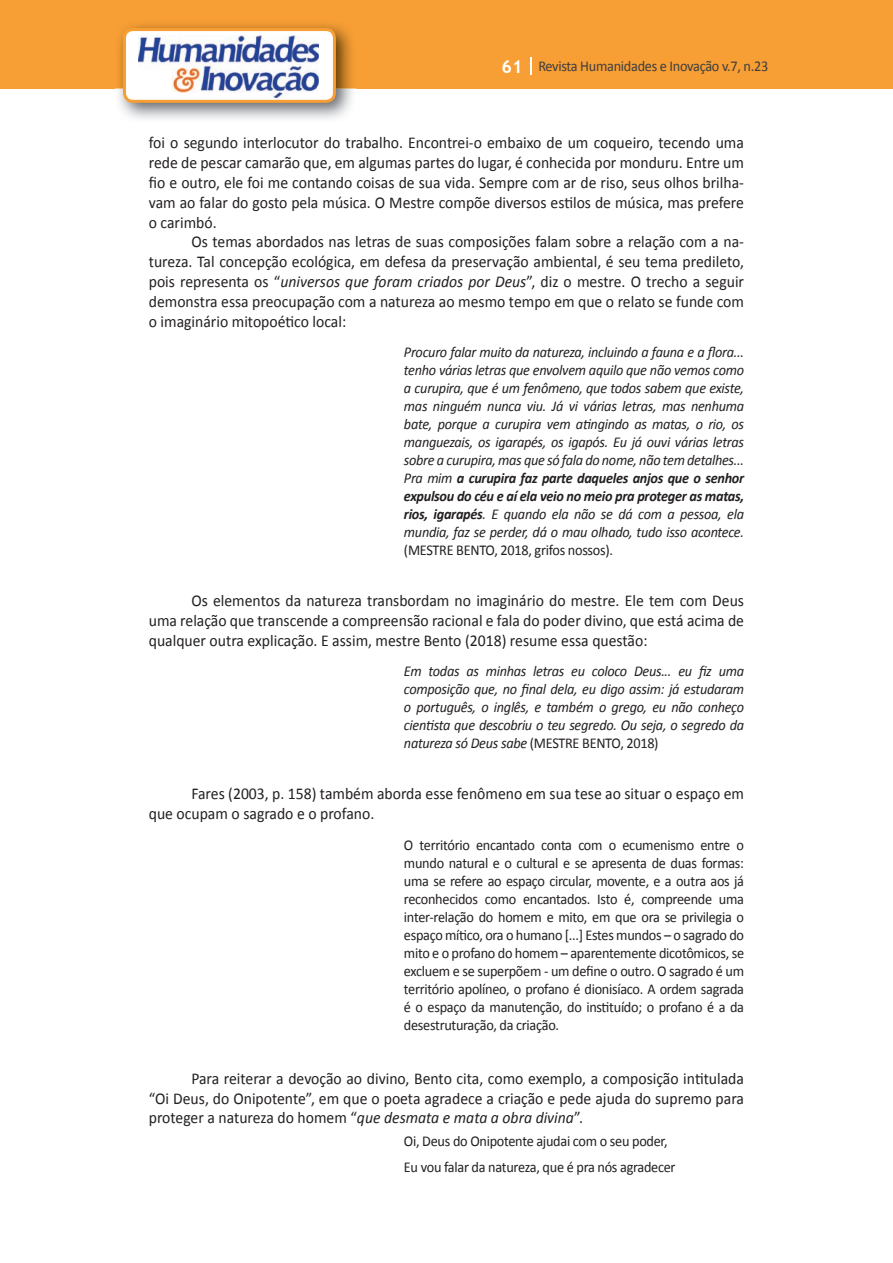
<style>
.page{position:relative;width:893px;height:1263px;background:#fff}
.page>*{position:absolute;margin:0;border:0;box-sizing:border-box;transform-origin:0 0}
.t1{font:16.5px/19.8px "Calibri";color:#231f20;text-align:justify;scale:.95 1}
.t2{font:italic 15px/18px "Calibri";letter-spacing:-.02em;color:#231f20;text-align:justify;scale:.95 1}
.t3{font:15px/18px "Calibri";letter-spacing:-.02em;color:#231f20;text-align:justify;scale:.95 1}
.t4{font:15px "Calibri";letter-spacing:-.02em;color:#3e3e3f;scale:.95 1}
.s1{font-family:"Trebuchet MS";font-weight:700;font-size:18px;color:#fff}
.s2{font-style:italic}
.s3{font-weight:700}
.s4{font-style:normal}
</style>
<div class="page">
<div style="left:0;top:0;width:893px;height:88px;background:#f79e34"></div>
<svg style="left:530px;top:57px;width:2px;height:18px"></svg>
<img style="left:115px;top:24px;width:241px;height:95px">
<svg style="left:123px;top:28px;width:213px;height:75px"></svg>
<p class="t4" style="left:501px;top:57px;width:282px"><span class="s1">61</span> Revista Humanidades e Inovação v.7, n.23</p>
<p class="t1" style="left:149px;top:133px;width:628px">foi o segundo interlocutor do trabalho. Encontrei-o embaixo de um coqueiro, tecendo uma rede de pescar camarão que, em algumas partes do lugar, é conhecida por monduru. Entre um fio e outro, ele foi me contando coisas de sua vida. Sempre com ar de riso, seus olhos brilha&shy;vam ao falar do gosto pela música. O Mestre compõe diversos estilos de música, mas prefere o carimbó.</p>
<p class="t1" style="left:149px;top:232px;width:628px;text-indent:43px">Os temas abordados nas letras de suas composições falam sobre a relação com a na&shy;tureza. Tal concepção ecológica, em defesa da preservação ambiental, é seu tema predileto, pois representa os “<span class="s2">universos que foram criados por Deus</span>”, diz o mestre. O trecho a seguir demonstra essa preocupação com a natureza ao mesmo tempo em que o relato se funde com o imaginário mitopoético local:</p>
<p class="t2" style="left:404px;top:343px;width:360px">Procuro falar muito da natureza, incluindo a fauna e a flora... tenho várias letras que envolvem aquilo que não vemos como a curupira, que é um fenômeno, que todos sabem que existe, mas ninguém nunca viu. Já vi várias letras, mas nenhuma bate, porque a curupira vem atingindo as matas, o rio, os manguezais, os igarapés, os igapós. Eu já ouvi várias letras sobre a curupira, mas que só fala do nome, não tem detalhes...<br>Pra mim <span class="s3">a curupira faz parte daqueles anjos que o senhor expulsou do céu e aí ela veio no meio pra proteger as matas, rios, igarapés</span>. E quando ela não se dá com a pessoa, ela mundia, faz se perder, dá o mau olhado, tudo isso acontece.</p>
<p class="t3" style="left:404px;top:541px;width:222px">(MESTRE BENTO, 2018, grifos nossos).</p>
<p class="t1" style="left:149px;top:591px;width:628px;text-indent:43px">Os elementos da natureza transbordam no imaginário do mestre. Ele tem com Deus uma relação que transcende a compreensão racional e fala do poder divino, que está acima de qualquer outra explicação. E assim, mestre Bento (2018) resume essa questão:</p>
<p class="t2" style="left:404px;top:662px;width:360px">Em todas as minhas letras eu coloco Deus... eu fiz uma composição que, no final dela, eu digo assim: já estudaram o português, o inglês, e também o grego, eu não conheço cientista que descobriu o teu segredo. Ou seja, o segredo da natureza só Deus sabe <span class="s4">(MESTRE BENTO, 2018)</span></p>
<p class="t1" style="left:149px;top:784px;width:628px;text-indent:43px">Fares (2003, p. 158) também aborda esse fenômeno em sua tese ao situar o espaço em que ocupam o sagrado e o profano.</p>
<p class="t3" style="left:404px;top:835px;width:360px">O território encantado conta com o ecumenismo entre o mundo natural e o cultural e se apresenta de duas formas: uma se refere ao espaço circular, movente, e a outra aos já reconhecidos como encantados. Isto é, compreende uma inter-relação do homem e mito, em que ora se privilegia o espaço mítico, ora o humano [...] Estes mundos – o sagrado do mito e o profano do homem – aparentemente dicotômicos, se excluem e se superpõem - um define o outro. O sagrado é um território apolíneo, o profano é dionisíaco. A ordem sagrada é o espaço da manutenção, do instituído; o profano é a da desestruturação, da criação.</p>
<p class="t1" style="left:149px;top:1068px;width:628px;text-indent:43px">Para reiterar a devoção ao divino, Bento cita, como exemplo, a composição intitulada “Oi Deus, do Onipotente”, em que o poeta agradece a criação e pede ajuda do supremo para proteger a natureza do homem “<span class="s2">que desmata e mata a obra divina</span>”.</p>
<p class="t3" style="left:404px;top:1127px;width:287px;line-height:26.5px">Oi, Deus do Onipotente ajudai com o seu poder,<br>Eu vou falar da natureza, que é pra nós agradecer</p>
</div>
